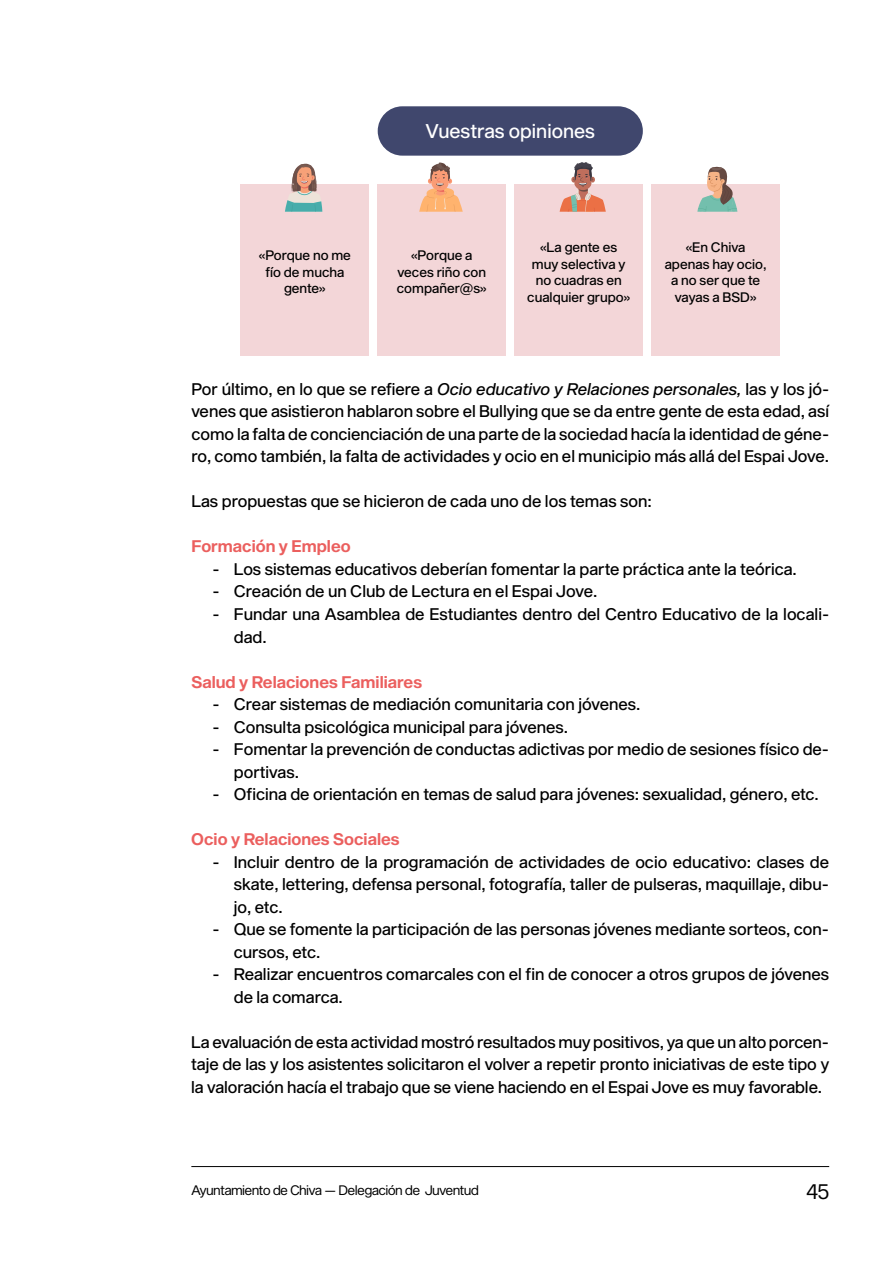
<style>
.page{position:relative;width:893px;height:1263px;background:#fff}
.page>*{position:absolute;margin:0;border:0;box-sizing:border-box;transform-origin:0 0}
.t1{font:21px "Sequel Sans Book Display";color:#000}
.t2{font:19.5px "Sequel Sans Roman Headline";color:#fff}
.t3{font:16.5px/22.5px "Sequel Sans Roman Headline";color:#000}
.t4{font:16.5px "Sequel Sans Semi Bold Headline";color:#eb5f5e}
.t5{font:13.5px/16.5px "Sequel Sans Roman Headline";color:#000;text-align:center}
.t6{font:13.5px "Sequel Sans Book Display";color:#000}
.s1{font-family:"Sequel Sans Oblique Headline"}
</style>
<div class="page">
<hr style="left:191px;top:1166px;width:638px;height:1px;background:#000">
<div style="left:378px;top:106px;width:265px;height:50px;background:#40476d;border-radius:25px"></div>
<div style="left:241px;top:185px;width:128px;height:171px;background:#f3d6d8"></div>
<div style="left:378px;top:185px;width:128px;height:171px;background:#f3d6d8"></div>
<div style="left:514px;top:185px;width:129px;height:171px;background:#f3d6d8"></div>
<div style="left:651px;top:185px;width:129px;height:171px;background:#f3d6d8"></div>
<svg style="left:560px;top:162px;width:46px;height:50px"></svg>
<svg style="left:419px;top:162px;width:44px;height:50px"></svg>
<svg style="left:697px;top:166px;width:40px;height:46px"></svg>
<svg style="left:285px;top:163px;width:37px;height:49px"></svg>
<p class="t2" style="left:425px;top:118px;width:171px">Vuestras opiniones</p>
<p class="t5" style="left:259px;top:248px;width:94px">«Porque no me fío de mucha gente»</p>
<p class="t5" style="left:397px;top:248px;width:91px">«Porque a veces riño con compañer@s»</p>
<p class="t5" style="left:527px;top:240px;width:104px">«La gente es muy selectiva y no cuadras en cualquier grupo»</p>
<p class="t5" style="left:665px;top:240px;width:103px">«En Chiva apenas hay ocio, a no ser que te vayas a BSD»</p>
<p class="t3" style="left:191px;top:378px;width:639px;text-align:justify">Por último, en lo que se refiere a <span class="s1">Ocio educativo y Relaciones personales,</span> las y los jó&shy;venes que asistieron hablaron sobre el Bullying que se da entre gente de esta edad, así como la falta de concienciación de una parte de la sociedad hacía la identidad de géne&shy;ro, como también, la falta de actividades y ocio en el municipio más allá del Espai Jove.</p>
<p class="t3" style="left:191px;top:491px;width:462px">Las propuestas que se hicieron de cada uno de los temas son:</p>
<p class="t4" style="left:191px;top:535px;width:161px">Formación y Empleo</p>
<p class="t3" style="left:213px;top:558px;width:586px">- Los sistemas educativos deberían fomentar la parte práctica ante la teórica.</p>
<p class="t3" style="left:213px;top:581px;width:386px">- Creación de un Club de Lectura en el Espai Jove.</p>
<p class="t3" style="left:234px;top:603px;width:597px;text-indent:-21px">- Fundar una Asamblea de Estudiantes dentro del Centro Educativo de la locali&shy;dad.</p>
<p class="t4" style="left:191px;top:670px;width:232px">Salud y Relaciones Familiares</p>
<p class="t3" style="left:213px;top:693px;width:429px">- Crear sistemas de mediación comunitaria con jóvenes.</p>
<p class="t3" style="left:213px;top:716px;width:357px">- Consulta psicológica municipal para jóvenes.</p>
<p class="t3" style="left:234px;top:738px;width:597px;text-indent:-21px">- Fomentar la prevención de conductas adictivas por medio de sesiones físico de&shy;portivas.</p>
<p class="t3" style="left:213px;top:784px;width:608px">- Oficina de orientación en temas de salud para jóvenes: sexualidad, género, etc.</p>
<p class="t4" style="left:191px;top:827px;width:210px">Ocio y Relaciones Sociales</p>
<p class="t3" style="left:234px;top:851px;width:597px;text-align:justify;text-indent:-21px">- Incluir dentro de la programación de actividades de ocio educativo: clases de skate, lettering, defensa personal, fotografía, taller de pulseras, maquillaje, dibu&shy;jo, etc.</p>
<p class="t3" style="left:234px;top:919px;width:597px;text-indent:-21px">- Que se fomente la participación de las personas jóvenes mediante sorteos, con&shy;cursos, etc.</p>
<p class="t3" style="left:234px;top:964px;width:597px;text-indent:-21px">- Realizar encuentros comarcales con el fin de conocer a otros grupos de jóvenes de la comarca.</p>
<p class="t3" style="left:191px;top:1031px;width:639px;text-align:justify">La evaluación de esta actividad mostró resultados muy positivos, ya que un alto porcen&shy;taje de las y los asistentes solicitaron el volver a repetir pronto iniciativas de este tipo y la valoración hacía el trabajo que se viene haciendo en el Espai Jove es muy favorable.</p>
<p class="t6" style="left:191px;top:1181px;width:289px">Ayuntamiento de Chiva — Delegación de Juventud</p>
<p class="t1" style="left:806px;top:1176px;width:24px">45</p>
</div>
